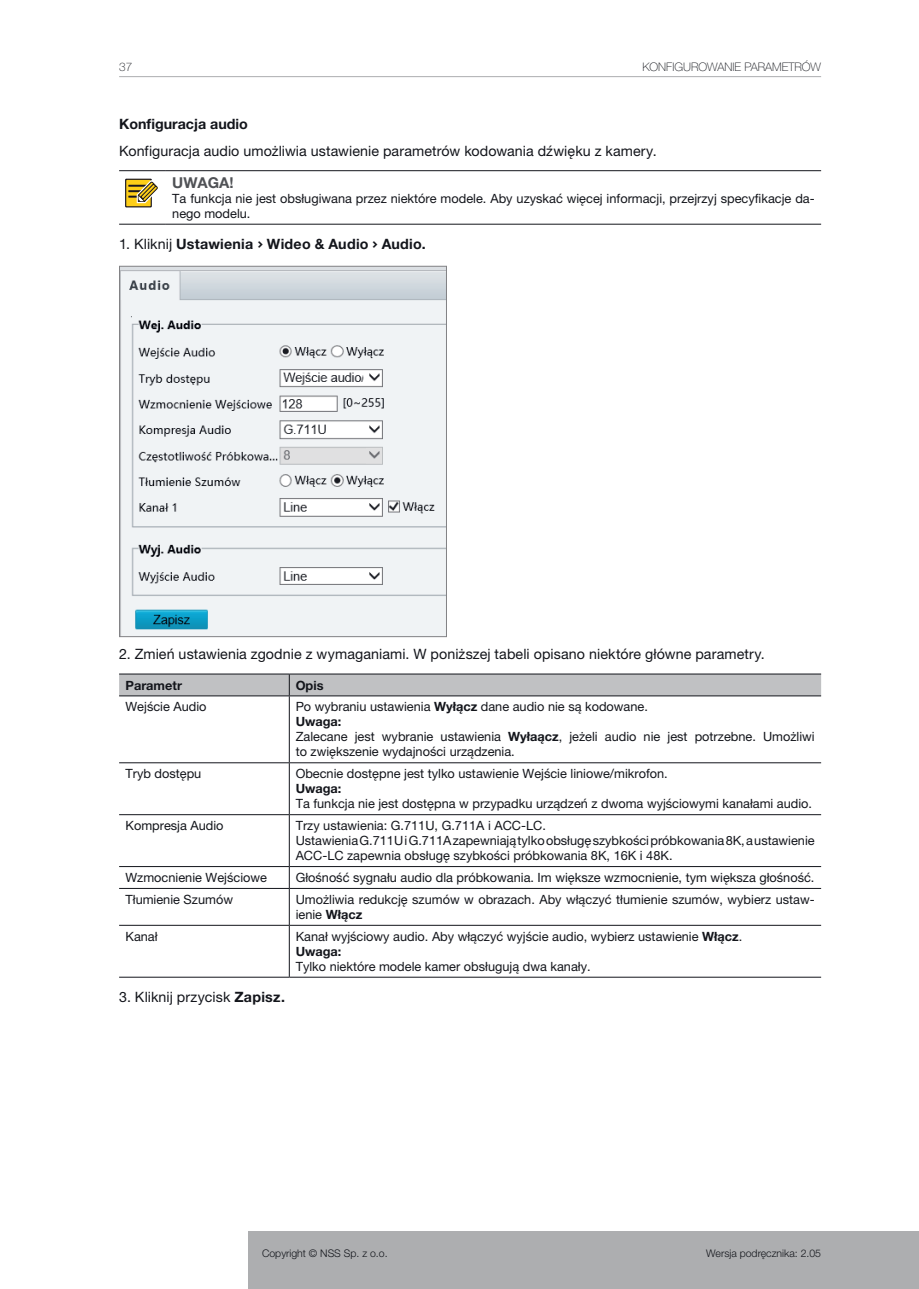
<style>
.page{position:relative;width:919px;height:1289px;background:#fff}
.page>*{position:absolute;margin:0;border:0;box-sizing:border-box;transform-origin:0 0}
.UWAGA{font:700 15px "Helvetica Neue LT Pro";color:#505256}
.t1{font:14.25px "Helvetica Neue LT Pro";letter-spacing:.005em;color:#13151b}
.dzial_w_rozdziale{font:700 14.25px "Helvetica Neue LT Pro";letter-spacing:.01em;color:#13151b}
.Tekst_w_ramce{font:12.75px/15px "Helvetica Neue LT Pro";color:#13151b}
.t2{font:700 12.75px "Helvetica Neue LT Pro";color:#13151b}
.t3{font:100 11.85px "Helvetica Neue LT Pro";color:#13151b}
.t4{font:300 10.5px "Helvetica Neue LT Pro";color:#13151b}
.s1{font-weight:400}
.s2{font-family:"Nexa";font-weight:800}
.s3{font-weight:700}
</style>
<div class="page">
<div style="left:248px;top:1231px;width:670px;height:57px;background:#adaeb0"></div>
<hr style="left:119px;top:76px;width:702px;height:1px;background:#adaeb0">
<hr style="left:119px;top:170px;width:47px;height:1px;background:#13151b">
<hr style="left:166px;top:170px;width:655px;height:1px;background:#13151b">
<hr style="left:119px;top:224px;width:47px;height:1px;background:#13151b">
<hr style="left:166px;top:224px;width:655px;height:1px;background:#13151b">
<hr style="left:119px;top:673px;width:170px;height:1px;background:#13151b">
<hr style="left:289px;top:673px;width:532px;height:1px;background:#13151b">
<div style="left:119px;top:674px;width:702px;height:21px;background:#c0c1c3"></div>
<hr style="left:119px;top:695px;width:170px;height:1px;background:#13151b">
<hr style="left:289px;top:695px;width:532px;height:1px;background:#13151b">
<hr style="left:289px;top:696px;width:1px;height:66px;background:#13151b">
<hr style="left:119px;top:762px;width:170px;height:1px;background:#13151b">
<hr style="left:289px;top:762px;width:532px;height:1px;background:#13151b">
<hr style="left:289px;top:763px;width:1px;height:51px;background:#13151b">
<hr style="left:119px;top:814px;width:170px;height:1px;background:#13151b">
<hr style="left:289px;top:814px;width:532px;height:1px;background:#13151b">
<hr style="left:289px;top:815px;width:1px;height:51px;background:#13151b">
<hr style="left:119px;top:866px;width:170px;height:1px;background:#13151b">
<hr style="left:289px;top:866px;width:532px;height:1px;background:#13151b">
<svg style="left:289px;top:867px;width:1px;height:21px"></svg>
<hr style="left:119px;top:888px;width:170px;height:1px;background:#13151b">
<hr style="left:289px;top:888px;width:532px;height:1px;background:#13151b">
<hr style="left:289px;top:888px;width:1px;height:36px;background:#13151b">
<hr style="left:119px;top:924px;width:170px;height:1px;background:#13151b">
<hr style="left:289px;top:924px;width:532px;height:1px;background:#13151b">
<hr style="left:289px;top:925px;width:1px;height:51px;background:#13151b">
<hr style="left:119px;top:976px;width:170px;height:1px;background:#13151b">
<hr style="left:289px;top:976px;width:532px;height:1px;background:#13151b">
<svg style="left:125px;top:179px;width:33px;height:28px"></svg>
<img style="left:121px;top:268px;width:324px;height:367px">
<div style="left:119px;top:266px;width:328px;height:371px;border:1px solid #828285"></div>
<p class="t3" style="left:119px;top:60px;width:15px">37</p>
<p class="t3" style="left:642px;top:60px;width:180px">KONFIGUROWANIE PARAMETRÓW</p>
<p class="dzial_w_rozdziale" style="left:119px;top:115px;width:130px">Konfiguracja audio</p>
<p class="t1" style="left:119px;top:142px;width:539px">Konfiguracja audio umożliwia ustawienie parametrów kodowania dźwięku z kamery.</p>
<p class="UWAGA" style="left:172px;top:173px;width:63px">UWAGA!</p>
<p class="Tekst_w_ramce" style="left:172px;top:190px;width:644px">Ta funkcja nie jest obsługiwana przez niektóre modele. Aby uzyskać więcej informacji, przejrzyj specyfikacje da&shy;nego modelu.</p>
<p class="dzial_w_rozdziale" style="left:119px;top:235px;width:308px"><span class="s1">1. Kliknij</span> Ustawienia <span class="s2">&gt;</span> Wideo &amp; Audio <span class="s2">&gt;</span> Audio.</p>
<p class="t1" style="left:119px;top:645px;width:647px">2. Zmień ustawienia zgodnie z wymaganiami. W poniższej tabeli opisano niektóre główne parametry.</p>
<p class="t2" style="left:125px;top:677px;width:58px">Parametr</p>
<p class="t2" style="left:296px;top:677px;width:29px">Opis</p>
<p class="Tekst_w_ramce" style="left:125px;top:699px;width:82px">Wejście Audio</p>
<p class="Tekst_w_ramce" style="left:296px;top:699px;width:354px">Po wybraniu ustawienia <span class="s3">Wyłącz</span> dane audio nie są kodowane.</p>
<p class="t2" style="left:296px;top:714px;width:47px">Uwaga:</p>
<p class="Tekst_w_ramce" style="left:296px;top:729px;width:520px">Zalecane jest wybranie ustawienia <span class="s3">Wyłaącz</span>, jeżeli audio nie jest potrzebne. Umożliwi to zwiększenie wydajności urządzenia.</p>
<p class="Tekst_w_ramce" style="left:125px;top:766px;width:77px">Tryb dostępu</p>
<p class="Tekst_w_ramce" style="left:296px;top:766px;width:373px">Obecnie dostępne jest tylko ustawienie Wejście liniowe/mikrofon.</p>
<p class="t2" style="left:296px;top:780px;width:47px">Uwaga:</p>
<p class="Tekst_w_ramce" style="left:296px;top:796px;width:518px">Ta funkcja nie jest dostępna w przypadku urządzeń z dwoma wyjściowymi kanałami audio.</p>
<p class="Tekst_w_ramce" style="left:125px;top:818px;width:100px">Kompresja Audio</p>
<p class="Tekst_w_ramce" style="left:296px;top:818px;width:252px">Trzy ustawienia: G.711U, G.711A i ACC-LC.</p>
<p class="Tekst_w_ramce" style="left:296px;top:833px;width:520px">Ustawienia G.711U i G.711A zapewniają tylko obsługę szybkości próbkowania 8K, a ustawienie<br>ACC-LC zapewnia obsługę szybkości próbkowania 8K, 16K i 48K.</p>
<p class="Tekst_w_ramce" style="left:125px;top:869px;width:143px">Wzmocnienie Wejściowe</p>
<p class="Tekst_w_ramce" style="left:296px;top:869px;width:520px">Głośność sygnału audio dla próbkowania. Im większe wzmocnienie, tym większa głośność.</p>
<p class="Tekst_w_ramce" style="left:125px;top:891px;width:109px">Tłumienie Szumów</p>
<p class="Tekst_w_ramce" style="left:296px;top:891px;width:520px">Umożliwia redukcję szumów w obrazach. Aby włączyć tłumienie szumów, wybierz ustaw&shy;ienie <span class="s3">Włącz</span></p>
<p class="Tekst_w_ramce" style="left:125px;top:928px;width:34px">Kanał</p>
<p class="Tekst_w_ramce" style="left:296px;top:928px;width:448px">Kanał wyjściowy audio. Aby włączyć wyjście audio, wybierz ustawienie <span class="s3">Włącz</span>.</p>
<p class="t2" style="left:296px;top:943px;width:47px">Uwaga:</p>
<p class="Tekst_w_ramce" style="left:296px;top:958px;width:296px">Tylko niektóre modele kamer obsługują dwa kanały.</p>
<p class="t1" style="left:119px;top:988px;width:167px">3. Kliknij przycisk <span class="s3">Zapisz.</span></p>
<p class="t4" style="left:262px;top:1246px;width:127px">Copyright © NSS Sp. z o.o.</p>
<p class="t4" style="left:706px;top:1246px;width:116px">Wersja podręcznika: 2.05</p>
</div>
